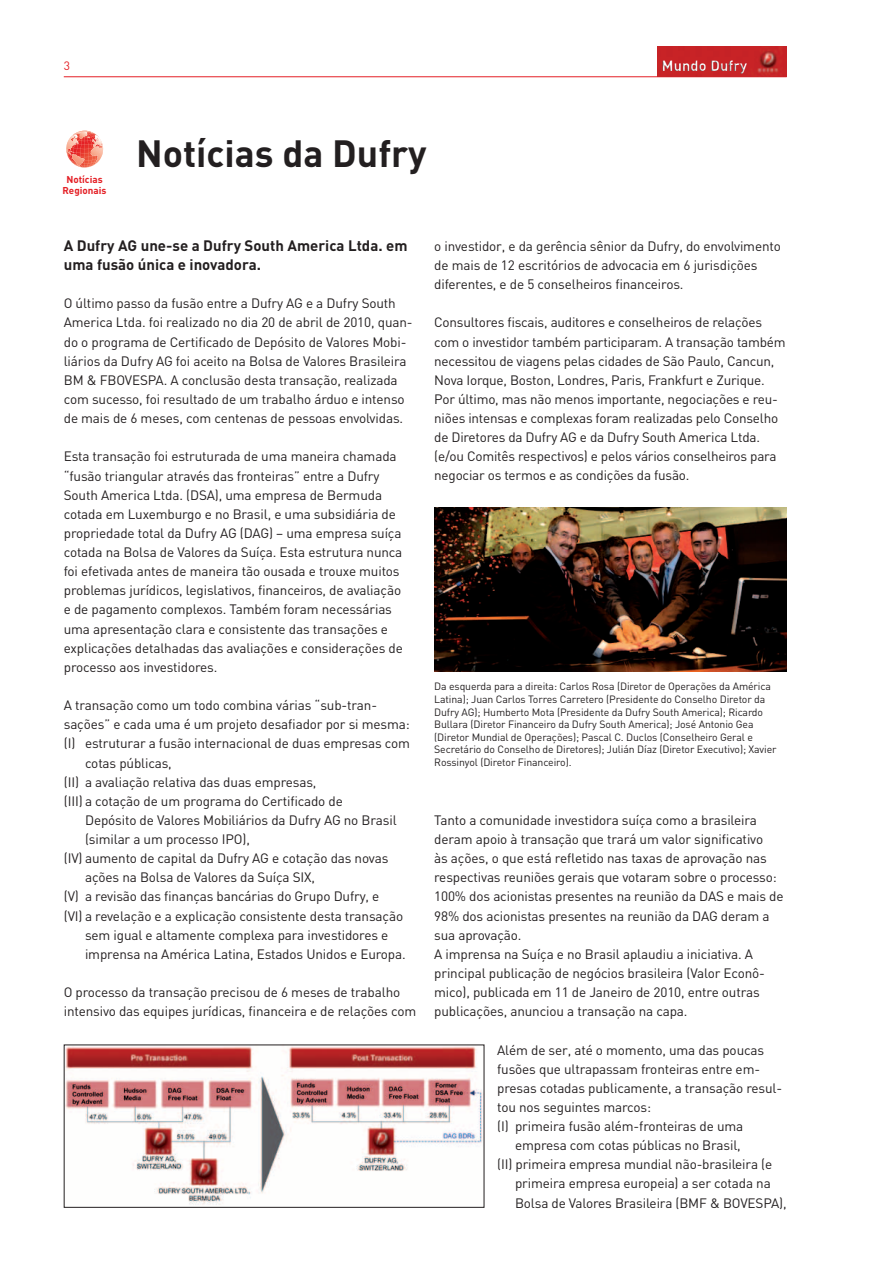
<style>
.page{position:relative;width:893px;height:1263px;background:#fff}
.page>*{position:absolute;margin:0;border:0;box-sizing:border-box;transform-origin:0 0}
.t1{font:700 37.5px "DIN";color:#231f20}
.t2{font:700 15px/19.2px "DIN";color:#231f20}
.t3{font:700 14.7px "DIN";color:#fff}
.t4{font:13.5px/19.2px "DIN";letter-spacing:-.01em;color:#231f20}
.t5{font:12px "DIN";color:#e41f25}
.t6{font:10.5px/12.6px "DIN";letter-spacing:-.01em;color:#231f20}
.t7{font:700 9.9px/10.5px "DIN";color:#e41f25;text-align:center}
</style>
<div class="page">
<hr style="left:64px;top:76px;width:723px;height:1px;background:#e41f25">
<img style="left:657px;top:47px;width:130px;height:30px">
<div style="left:662px;top:58px;width:88px;height:17px;background:#fff;opacity:.75"></div>
<div style="left:660px;top:58px;width:85px;height:17px;background:#231f20;opacity:.75"></div>
<img style="left:434px;top:507px;width:353px;height:165px">
<img style="left:66px;top:1046px;width:416px;height:159px">
<div style="left:64px;top:1044px;width:420px;height:164px;border:1px solid #231f20"></div>
<svg style="left:66px;top:131px;width:38px;height:37px"></svg>
<p class="t5" style="left:64px;top:59px;width:8px">3</p>
<p class="t3" style="left:661px;top:56px;width:87px">Mundo Dufry</p>
<p class="t7" style="left:63px;top:174px;width:45px">Notícias<br>Regionais</p>
<h1 class="t1" style="left:136px;top:129px;width:292px">Notícias da Dufry</h1>
<p class="t2" style="left:64px;top:235px;width:345px">A Dufry AG une-se a Dufry South America Ltda. em uma fusão única e inovadora.</p>
<p class="t4" style="left:64px;top:294px;width:350px">O último passo da fusão entre a Dufry AG e a Dufry South America Ltda. foi realizado no dia 20 de abril de 2010, quan&shy;do o programa de Certificado de Depósito de Valores Mobi&shy;liários da Dufry AG foi aceito na Bolsa de Valores Brasileira BM &amp; FBOVESPA. A conclusão desta transação, realizada com sucesso, foi resultado de um trabalho árduo e intenso de mais de 6 meses, com centenas de pessoas envolvidas.</p>
<p class="t4" style="left:64px;top:447px;width:341px">Esta transação foi estruturada de uma maneira chamada “fusão triangular através das fronteiras” entre a Dufry South America Ltda. (DSA), uma empresa de Bermuda cotada em Luxemburgo e no Brasil, e uma subsidiária de propriedade total da Dufry AG (DAG) – uma empresa suíça cotada na Bolsa de Valores da Suíça. Esta estrutura nunca foi efetivada antes de maneira tão ousada e trouxe muitos problemas jurídicos, legislativos, financeiros, de avaliação e de pagamento complexos. Também foram necessárias uma apresentação clara e consistente das transações e explicações detalhadas das avaliações e considerações de processo aos investidores.</p>
<p class="t4" style="left:64px;top:695px;width:315px">A transação como um todo combina várias “sub-tran-</p>
<p class="t4" style="left:64px;top:714px;width:348px">sações” e cada uma é um projeto desafiador por si mesma:</p>
<p class="t4" style="left:64px;top:734px;width:348px">(I) estruturar a fusão internacional de duas empresas com</p>
<p class="t4" style="left:85px;top:753px;width:88px">cotas públicas,</p>
<p class="t4" style="left:64px;top:772px;width:254px">(II) a avaliação relativa das duas empresas,</p>
<p class="t4" style="left:64px;top:791px;width:281px">(III) a cotação de um programa do Certificado de</p>
<p class="t4" style="left:85px;top:810px;width:313px">Depósito de Valores Mobiliários da Dufry AG no Brasil</p>
<p class="t4" style="left:85px;top:829px;width:166px">(similar a um processo IPO),</p>
<p class="t4" style="left:64px;top:848px;width:326px">(IV) aumento de capital da Dufry AG e cotação das novas</p>
<p class="t4" style="left:85px;top:867px;width:232px">ações na Bolsa de Valores da Suíça SIX,</p>
<p class="t4" style="left:64px;top:887px;width:317px">(V) a revisão das finanças bancárias do Grupo Dufry, e</p>
<p class="t4" style="left:64px;top:906px;width:341px">(VI) a revelação e a explicação consistente desta transação</p>
<p class="t4" style="left:85px;top:925px;width:305px">sem igual e altamente complexa para investidores e</p>
<p class="t4" style="left:85px;top:944px;width:322px">imprensa na América Latina, Estados Unidos e Europa.</p>
<p class="t4" style="left:64px;top:982px;width:354px">O processo da transação precisou de 6 meses de trabalho intensivo das equipes jurídicas, financeira e de relações com</p>
<p class="t4" style="left:434px;top:236px;width:348px">o investidor, e da gerência sênior da Dufry, do envolvimento de mais de 12 escritórios de advocacia em 6 jurisdições diferentes, e de 5 conselheiros financeiros.</p>
<p class="t4" style="left:434px;top:313px;width:353px">Consultores fiscais, auditores e conselheiros de relações com o investidor também participaram. A transação também necessitou de viagens pelas cidades de São Paulo, Cancun, Nova Iorque, Boston, Londres, Paris, Frankfurt e Zurique.<br>Por último, mas não menos importante, negociações e reu&shy;niões intensas e complexas foram realizadas pelo Conselho de Diretores da Dufry AG e da Dufry South America Ltda. (e/ou Comitês respectivos) e pelos vários conselheiros para negociar os termos e as condições da fusão.</p>
<p class="t6" style="left:434px;top:680px;width:344px">Da esquerda para a direita: Carlos Rosa (Diretor de Operações da América Latina); Juan Carlos Torres Carretero (Presidente do Conselho Diretor da Dufry AG); Humberto Mota (Presidente da Dufry South America); Ricardo Bullara (Diretor Financeiro da Dufry South America); José Antonio Gea (Diretor Mundial de Operações); Pascal C. Duclos (Conselheiro Geral e Secretário do Conselho de Diretores); Julián Díaz (Diretor Executivo); Xavier Rossinyol (Diretor Financeiro).</p>
<p class="t4" style="left:434px;top:810px;width:351px">Tanto a comunidade investidora suíça como a brasileira deram apoio à transação que trará um valor significativo<br>às ações, o que está refletido nas taxas de aprovação nas respectivas reuniões gerais que votaram sobre o processo:<br>100% dos acionistas presentes na reunião da DAS e mais de 98% dos acionistas presentes na reunião da DAG deram a sua aprovação.<br>A imprensa na Suíça e no Brasil aplaudiu a iniciativa. A principal publicação de negócios brasileira (Valor Econô&shy;mico), publicada em 11 de Janeiro de 2010, entre outras publicações, anunciou a transação na capa.</p>
<p class="t4" style="left:497px;top:1040px;width:268px">Além de ser, até o momento, uma das poucas</p>
<p class="t4" style="left:497px;top:1059px;width:264px">fusões que ultrapassam fronteiras entre em-</p>
<p class="t4" style="left:497px;top:1078px;width:286px">presas cotadas publicamente, a transação resul-</p>
<p class="t4" style="left:497px;top:1097px;width:155px">tou nos seguintes marcos:</p>
<p class="t4" style="left:497px;top:1116px;width:248px">(I) primeira fusão além-fronteiras de uma</p>
<p class="t4" style="left:515px;top:1135px;width:227px">empresa com cotas públicas no Brasil,</p>
<p class="t4" style="left:497px;top:1154px;width:277px">(II) primeira empresa mundial não-brasileira (e</p>
<p class="t4" style="left:515px;top:1174px;width:257px">primeira empresa europeia) a ser cotada na</p>
<p class="t4" style="left:515px;top:1193px;width:273px">Bolsa de Valores Brasileira (BMF &amp; BOVESPA),</p>
</div>
